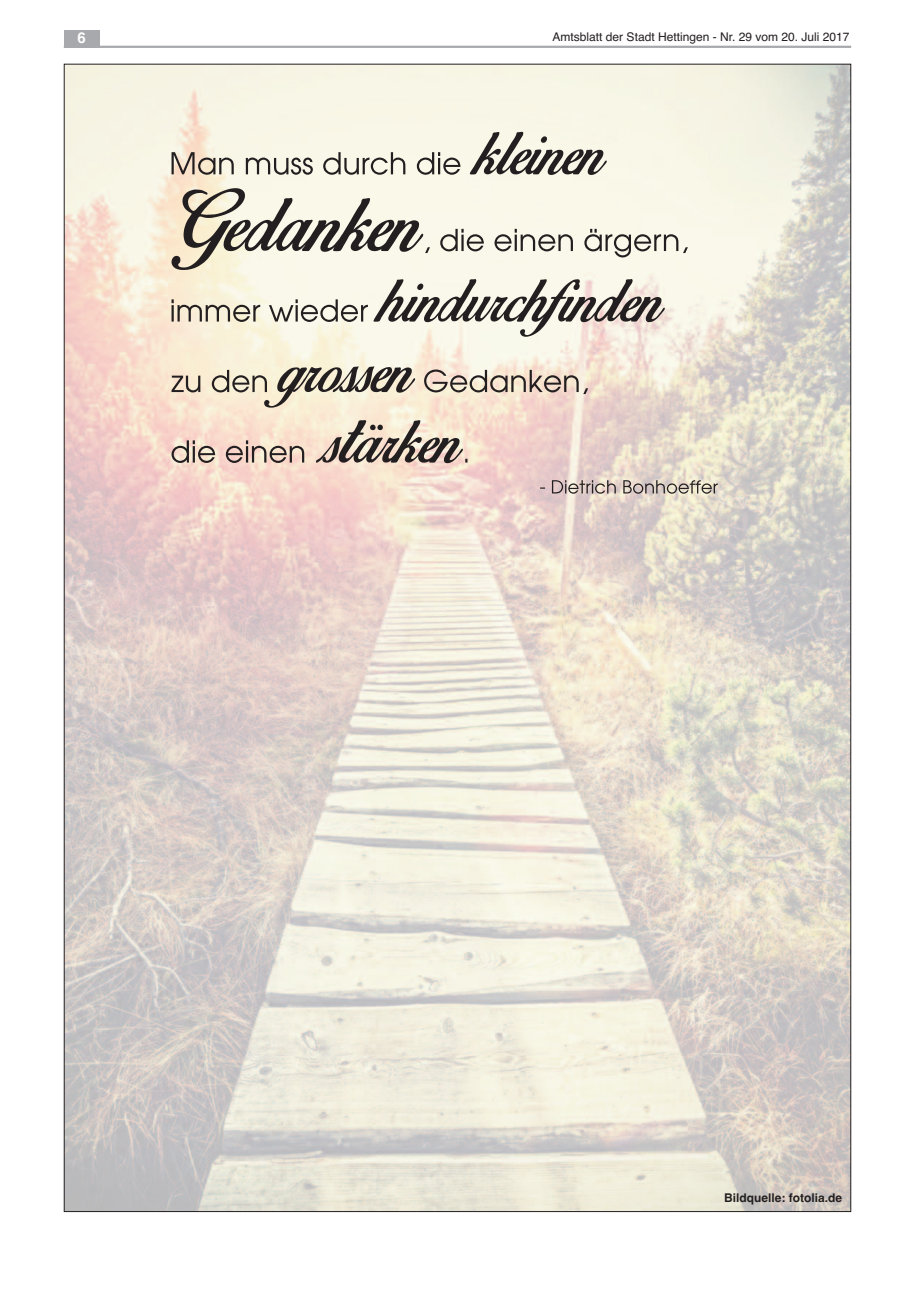
<style>
.page{position:relative;width:915px;height:1297px;background:#fff}
.page>*{position:absolute;margin:0;border:0;box-sizing:border-box;transform-origin:0 0}
.t1{font:700 15px "Helvetica";color:#fff}
.t2{font:12px "Helvetica";color:#231f20}
.t3{font:700 12px "Helvetica";color:#231f20}
</style>
<div class="page">
<img style="left:66px;top:66px;width:782px;height:1144px">
<svg style="left:171px;top:132px;width:435px;height:43px;background:#cfccbf"></svg>
<svg style="left:171px;top:188px;width:516px;height:82px;background:#d7d5c7"></svg>
<svg style="left:171px;top:279px;width:493px;height:58px;background:#cec9bd"></svg>
<svg style="left:171px;top:366px;width:417px;height:42px;background:#cfc3b2"></svg>
<svg style="left:171px;top:420px;width:296px;height:43px;background:#c8b7a8"></svg>
<svg style="left:540px;top:480px;width:177px;height:14px;background:#b6aaa3"></svg>
<hr style="left:64px;top:46px;width:786px;height:2px;background:#a8a9ad">
<div style="left:64px;top:30px;width:35px;height:17px;background:#a8a9ad"></div>
<p class="t1" style="left:77px;top:29px;width:10px">6</p>
<p class="t2" style="left:552px;top:30px;width:298px">Amtsblatt der Stadt Hettingen - Nr. 29 vom 20. Juli 2017</p>
<p class="t3" style="left:724px;top:1191px;width:120px">Bildquelle: fotolia.de</p>
</div>
